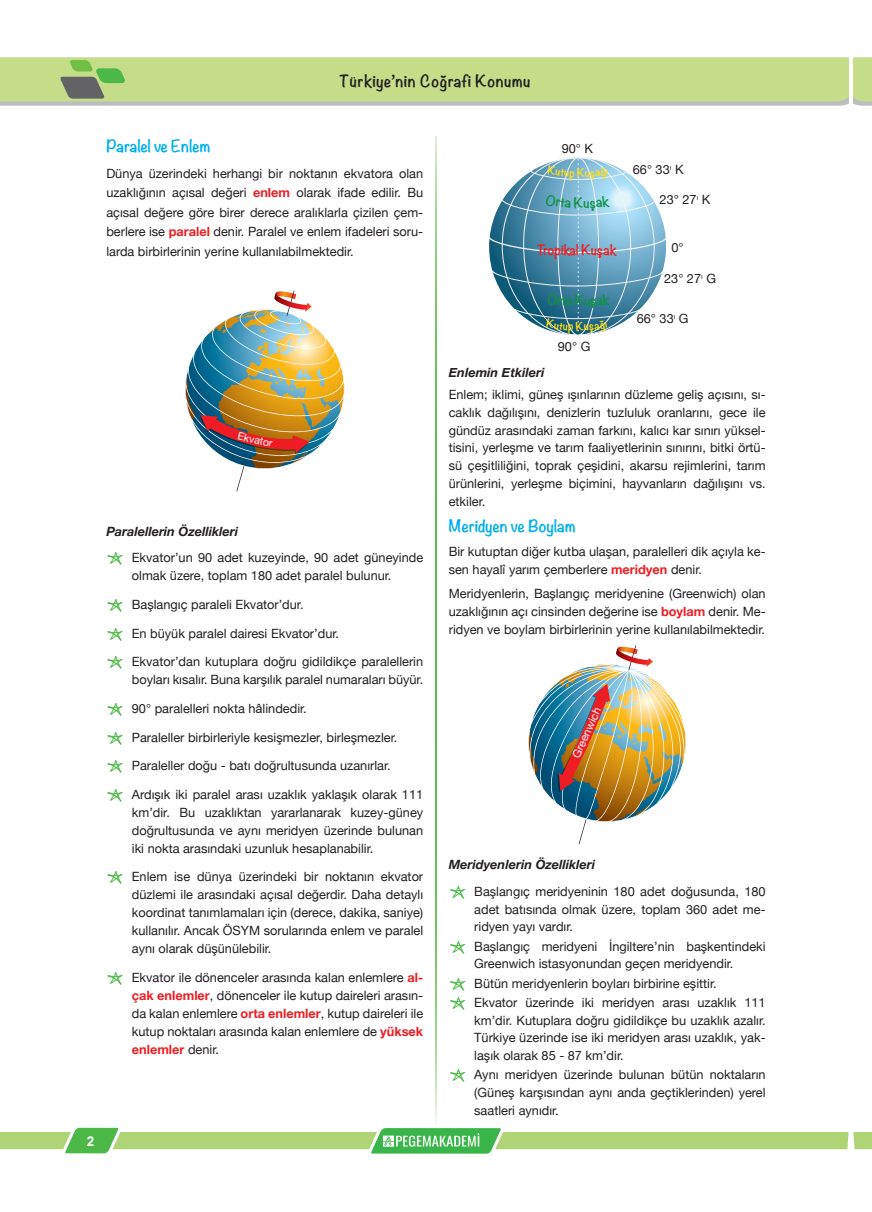
<style>
.page{position:relative;width:872px;height:1212px;background:#fff}
.page>*{position:absolute;margin:0;border:0;box-sizing:border-box;transform-origin:0 0}
.baslik_2{font:700 15px "Noteworthy";color:#00aeef}
.t1{font:700 15px "Noteworthy";letter-spacing:.04em;color:#231f20}
.t2{font:700 13.5px "TR Arial";color:#fff}
.METİN{font:12.75px/17.9px "Helvetica Neue";color:#231f20;text-align:justify}
.baslik_3{font:italic 700 12.75px "Helvetica Neue";color:#231f20}
.t3{font:700 12.75px "Noteworthy";color:#ee1d23}
.t4{font:700 12.75px "Noteworthy";color:#0d9344}
.t5{font:11.25px "Helvetica Neue";color:#fff}
.t6{font:10.5px "Helvetica Neue";color:#fff}
.t7{font:700 10.5px "Noteworthy";color:#ffdd17}
.s1{font-weight:700;color:#ee1d23}
.s2{font-family:"madde";color:#4cb848}
.s3{font-family:"TR Arial"}
</style>
<div class="page">
<svg style="left:0;top:57px;width:872px;height:49px;background:#c2d88d"></svg>
<svg style="left:0;top:1127px;width:872px;height:27px"></svg>
<img style="left:185px;top:291px;width:160px;height:200px">
<img style="left:528px;top:645px;width:158px;height:199px">
<svg style="left:489px;top:157px;width:178px;height:178px"></svg>
<p class="t1" style="left:339px;top:67px;width:192px">Türkiye’nin Coğrafi Konumu</p>
<p class="baslik_2" style="left:106px;top:133px;width:106px">Paralel ve Enlem</p>
<p class="METİN" style="left:106px;top:164px;width:318px;line-height:19.5px">Dünya üzerindeki herhangi bir noktanın ekvatora olan uzaklığının açısal değeri <span class="s1">enlem</span> olarak ifade edilir. Bu açısal değere göre birer derece aralıklarla çizilen çem&shy;berlere ise <span class="s1">paralel</span> denir. Paralel ve enlem ifadeleri soru&shy;larda birbirlerinin yerine kullanılabilmektedir.</p>
<p class="t6" style="left:239px;top:428px;width:37px;rotate:13deg">Ekvator</p>
<p class="baslik_3" style="left:106px;top:521px;width:133px">Paralellerin Özellikleri</p>
<p class="METİN" style="left:132px;top:549px;width:293px;text-indent:-21px"><span class="s2">J</span> Ekvator’un 90 adet kuzeyinde, 90 adet güneyinde olmak üzere, toplam 180 adet paralel bulunur.</p>
<p class="METİN" style="left:111px;top:596px;width:194px"><span class="s2">J</span> Başlangıç paraleli Ekvator’dur.</p>
<p class="METİN" style="left:111px;top:625px;width:230px"><span class="s2">J</span> En büyük paralel dairesi Ekvator’dur.</p>
<p class="METİN" style="left:111px;top:653px;width:314px;text-align:right"><span class="s2">J</span> Ekvator’dan kutuplara doğru gidildikçe paralellerin boyları kısalır. Buna karşılık paralel numaraları büyür.</p>
<p class="METİN" style="left:111px;top:700px;width:198px"><span class="s2">J</span> 90° paralelleri nokta h<span class="s3">â</span>lindedir.</p>
<p class="METİN" style="left:111px;top:729px;width:288px"><span class="s2">J</span> Paraleller birbirleriyle kesişmezler, birleşmezler.</p>
<p class="METİN" style="left:111px;top:757px;width:282px"><span class="s2">J</span> Paraleller doğu - batı doğrultusunda uzanırlar.</p>
<p class="METİN" style="left:132px;top:786px;width:293px;text-indent:-21px"><span class="s2">J</span> Ardışık iki paralel arası uzaklık yaklaşık olarak 111 km’dir. Bu uzaklıktan yararlanarak kuzey-güney doğrultusunda ve aynı meridyen üzerinde bulunan iki nokta arasındaki uzunluk hesaplanabilir.</p>
<p class="METİN" style="left:132px;top:868px;width:293px;text-indent:-21px"><span class="s2">J</span> Enlem ise dünya üzerindeki bir noktanın ekvator düzlemi ile arasındaki açısal değerdir. Daha detaylı koordinat tanımlamaları için (derece, dakika, saniye) kullanılır. Ancak ÖSYM sorularında enlem ve paralel aynı olarak düşünülebilir.</p>
<p class="METİN" style="left:132px;top:969px;width:293px;text-indent:-21px"><span class="s2">J</span> Ekvator ile dönenceler arasında kalan enlemlere <span class="s1">al&shy;çak enlemler</span>, dönenceler ile kutup daireleri arasın&shy;da kalan enlemlere <span class="s1">orta enlemler</span>, kutup daireleri ile kutup noktaları arasında kalan enlemlere de <span class="s1">yüksek enlemler</span> denir.</p>
<p class="t2" style="left:87px;top:1131px;width:9px">2</p>
<p class="METİN" style="left:562px;top:140px;width:33px">90° K</p>
<p class="t7" style="left:577px;top:163px;width:10px">K</p>
<p class="t4" style="left:574px;top:192px;width:11px">K</p>
<p class="t3" style="left:537px;top:239px;width:81px">Tropikal Kuşak</p>
<p class="t4" style="left:575px;top:289px;width:11px">K</p>
<p class="METİN" style="left:558px;top:338px;width:34px">90° G</p>
<p class="METİN" style="left:633px;top:161px;width:52px">66° 33<sup>ı</sup> K</p>
<p class="METİN" style="left:659px;top:191px;width:52px">23° 27<sup>ı</sup> K</p>
<p class="METİN" style="left:671px;top:239px;width:14px">0°</p>
<p class="METİN" style="left:664px;top:270px;width:53px">23° 27<sup>ı</sup> G</p>
<p class="METİN" style="left:637px;top:310px;width:53px">66° 33<sup>ı</sup> G</p>
<p class="baslik_3" style="left:449px;top:362px;width:97px">Enlemin Etkileri</p>
<p class="METİN" style="left:449px;top:386px;width:318px">Enlem; iklimi, güneş ışınlarının düzleme geliş açısını, sı&shy;caklık dağılışını, denizlerin tuzluluk oranlarını, gece ile gündüz arasındaki zaman farkını, kalıcı kar sınırı yüksel&shy;tisini, yerleşme ve tarım faaliyetlerinin sınırını, bitki örtü&shy;sü çeşitliliğini, toprak çeşidini, akarsu rejimlerini, tarım ürünlerini, yerleşme biçimini, hayvanların dağılışını vs. etkiler.</p>
<p class="baslik_2" style="left:449px;top:512px;width:129px">Meridyen ve Boylam</p>
<p class="METİN" style="left:449px;top:543px;width:318px">Bir kutuptan diğer kutba ulaşan, paralelleri dik açıyla ke&shy;sen hayalî yarım çemberlere <span class="s1">meridyen</span> denir.</p>
<p class="METİN" style="left:449px;top:585px;width:318px">Meridyenlerin, Başlangıç meridyenine (Greenwich) olan uzaklığının açı cinsinden değerine ise <span class="s1">boylam</span> denir. Me&shy;ridyen ve boylam birbirlerinin yerine kullanılabilmektedir.</p>
<p class="t5" style="left:568px;top:753px;width:55px;rotate:-65deg">Greenwich</p>
<p class="baslik_3" style="left:449px;top:855px;width:148px">Meridyenlerin Özellikleri</p>
<p class="METİN" style="left:474px;top:883px;width:293px;text-indent:-21px"><span class="s2">J</span> Başlangıç meridyeninin 180 adet doğusunda, 180 adet batısında olmak üzere, toplam 360 adet me&shy;ridyen yayı vardır.</p>
<p class="METİN" style="left:474px;top:938px;width:293px;text-indent:-21px"><span class="s2">J</span> Başlangıç meridyeni İngiltere’nin başkentindeki<br>Greenwich istasyonundan geçen meridyendir.</p>
<p class="METİN" style="left:453px;top:975px;width:265px"><span class="s2">J</span> Bütün meridyenlerin boyları birbirine eşittir.</p>
<p class="METİN" style="left:474px;top:994px;width:293px;text-indent:-21px"><span class="s2">J</span> Ekvator üzerinde iki meridyen arası uzaklık 111 km’dir. Kutuplara doğru gidildikçe bu uzaklık azalır.<br>Türkiye üzerinde ise iki meridyen arası uzaklık, yak&shy;laşık olarak 85 - 87 km’dir.</p>
<p class="METİN" style="left:474px;top:1066px;width:293px;text-indent:-21px"><span class="s2">J</span> Aynı meridyen üzerinde bulunan bütün noktaların (Güneş karşısından aynı anda geçtiklerinden) yerel saatleri aynıdır.</p>
</div>
